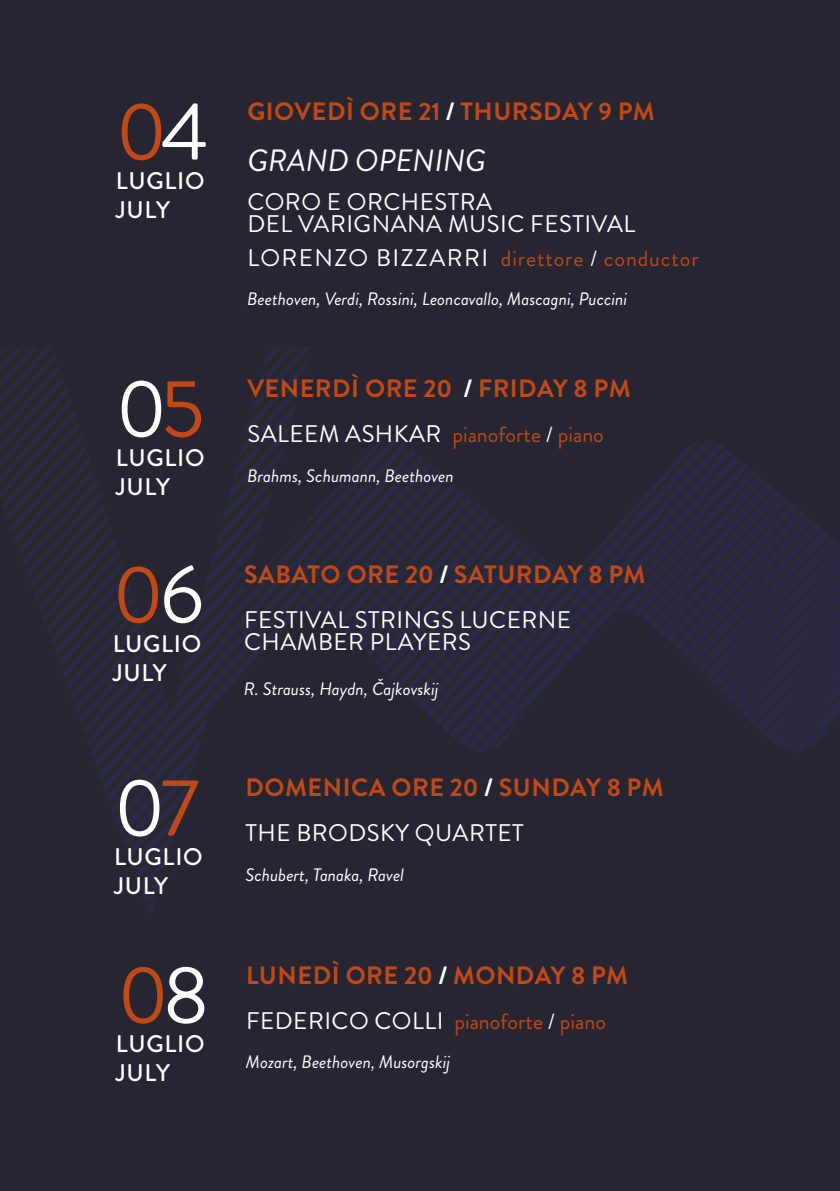
<style>
.page{position:relative;width:840px;height:1191px;background:#fff}
.page>*{position:absolute;margin:0;border:0;box-sizing:border-box;transform-origin:0 0}
.t1{font:81.2px "Brandon Grotesque";color:#bf4918}
.t2{font:81.2px "Brandon Grotesque";color:#fff}
.t3{font:italic 30.8px "Brandon Grotesque";color:#fff}
.t4{font:700 25px "Brandon Grotesque";letter-spacing:.02em;color:#bf4918}
.t5{font:24px/22px "Brandon Grotesque";letter-spacing:.02em;color:#fff}
.t6{font:500 24px/29px "Brandon Grotesque";letter-spacing:.03em;color:#fff}
.t7{font:22px "Brandon Grotesque";color:#bf4918}
.t8{font:22px "Brandon Grotesque";letter-spacing:.04em;color:#bf4918}
.t9{font:italic 18px "Brandon Grotesque";color:#fff}
.s1{color:#fff}
.s2{color:#bf4918}
.s3{font-size:24px;color:#fff}
</style>
<div class="page">
<div style="left:0;top:0;width:839px;height:1191px;background:#262531"></div>
<svg style="left:364px;top:443px;width:15px;height:222px"></svg>
<svg style="left:379px;top:440px;width:14px;height:240px"></svg>
<svg style="left:393px;top:440px;width:14px;height:254px"></svg>
<svg style="left:407px;top:449px;width:14px;height:259px"></svg>
<svg style="left:421px;top:457px;width:14px;height:264px"></svg>
<svg style="left:435px;top:469px;width:14px;height:263px"></svg>
<svg style="left:449px;top:483px;width:14px;height:261px"></svg>
<svg style="left:463px;top:492px;width:15px;height:259px"></svg>
<svg style="left:478px;top:504px;width:14px;height:248px"></svg>
<svg style="left:492px;top:517px;width:14px;height:233px"></svg>
<svg style="left:506px;top:530px;width:14px;height:208px"></svg>
<svg style="left:520px;top:539px;width:14px;height:181px"></svg>
<svg style="left:534px;top:551px;width:14px;height:148px"></svg>
<svg style="left:548px;top:563px;width:14px;height:121px"></svg>
<svg style="left:562px;top:565px;width:15px;height:103px"></svg>
<svg style="left:605px;top:524px;width:14px;height:97px"></svg>
<svg style="left:619px;top:509px;width:14px;height:104px"></svg>
<svg style="left:633px;top:493px;width:14px;height:128px"></svg>
<svg style="left:647px;top:478px;width:14px;height:155px"></svg>
<svg style="left:661px;top:460px;width:15px;height:187px"></svg>
<svg style="left:676px;top:446px;width:14px;height:215px"></svg>
<svg style="left:690px;top:441px;width:14px;height:232px"></svg>
<svg style="left:704px;top:440px;width:14px;height:248px"></svg>
<svg style="left:718px;top:444px;width:14px;height:259px"></svg>
<svg style="left:732px;top:456px;width:14px;height:261px"></svg>
<svg style="left:746px;top:466px;width:14px;height:265px"></svg>
<svg style="left:760px;top:477px;width:15px;height:267px"></svg>
<svg style="left:775px;top:490px;width:14px;height:261px"></svg>
<svg style="left:789px;top:503px;width:14px;height:250px"></svg>
<svg style="left:803px;top:513px;width:36px;height:237px"></svg>
<h1 class="t1" style="left:116px;top:76px;width:94px">0<span class="s1">4</span></h1>
<h3 class="t6" style="left:116px;top:166px;width:90px">LUGLIO<br>JULY</h3>
<h1 class="t2" style="left:116px;top:353px;width:90px">0<span class="s2">5</span></h1>
<h3 class="t6" style="left:116px;top:443px;width:90px">LUGLIO<br>JULY</h3>
<h1 class="t1" style="left:112px;top:538px;width:93px">0<span class="s1">6</span></h1>
<h3 class="t6" style="left:113px;top:629px;width:90px">LUGLIO<br>JULY</h3>
<h1 class="t2" style="left:114px;top:752px;width:87px">0<span class="s2">7</span></h1>
<h3 class="t6" style="left:114px;top:842px;width:90px">LUGLIO<br>JULY</h3>
<h1 class="t1" style="left:117px;top:939px;width:93px">0<span class="s1">8</span></h1>
<h3 class="t6" style="left:116px;top:1029px;width:90px">LUGLIO<br>JULY</h3>
<h3 class="t4" style="left:247px;top:94px;width:409px">GIOVEDÌ ORE 21 <span class="s1">/</span> THURSDAY 9 PM</h3>
<h2 class="t3" style="left:247px;top:139px;width:240px">GRAND OPENING</h2>
<h3 class="t5" style="left:247px;top:191px;width:389px">CORO E ORCHESTRA<br>DEL VARIGNANA MUSIC FESTIVAL</h3>
<p class="t8" style="left:247px;top:243px;width:452px"><span class="s3">LORENZO BIZZARRI</span> direttore <span class="s1">/</span> conductor</p>
<p class="t9" style="left:247px;top:287px;width:381px">Beethoven, Verdi, Rossini, Leoncavallo, Mascagni, Puccini</p>
<h3 class="t4" style="left:247px;top:371px;width:384px">VENERDÌ ORE 20 <span class="s1">/</span> FRIDAY 8 PM</h3>
<p class="t7" style="left:247px;top:419px;width:358px"><span class="s3">SALEEM ASHKAR</span> pianoforte <span class="s1">/</span> piano</p>
<p class="t9" style="left:247px;top:463px;width:208px">Brahms, Schumann, Beethoven</p>
<h3 class="t4" style="left:244px;top:557px;width:402px">SABATO ORE 20 <span class="s1">/</span> SATURDAY 8 PM</h3>
<h3 class="t5" style="left:244px;top:609px;width:328px">FESTIVAL STRINGS LUCERNE<br>CHAMBER PLAYERS</h3>
<p class="t9" style="left:244px;top:676px;width:196px">R. Strauss, Haydn, Čajkovskij</p>
<h3 class="t4" style="left:245px;top:770px;width:419px">DOMENICA ORE 20 <span class="s1">/</span> SUNDAY 8 PM</h3>
<h3 class="t5" style="left:245px;top:822px;width:279px">THE BRODSKY QUARTET</h3>
<p class="t9" style="left:245px;top:862px;width:160px">Schubert, Tanaka, Ravel</p>
<h3 class="t4" style="left:246px;top:957px;width:383px">LUNEDÌ ORE 20 <span class="s1">/</span> MONDAY 8 PM</h3>
<p class="t7" style="left:246px;top:1006px;width:361px"><span class="s3">FEDERICO COLLI</span> pianoforte <span class="s1">/</span> piano</p>
<p class="t9" style="left:246px;top:1049px;width:206px">Mozart, Beethoven, Musorgskij</p>
</div>
